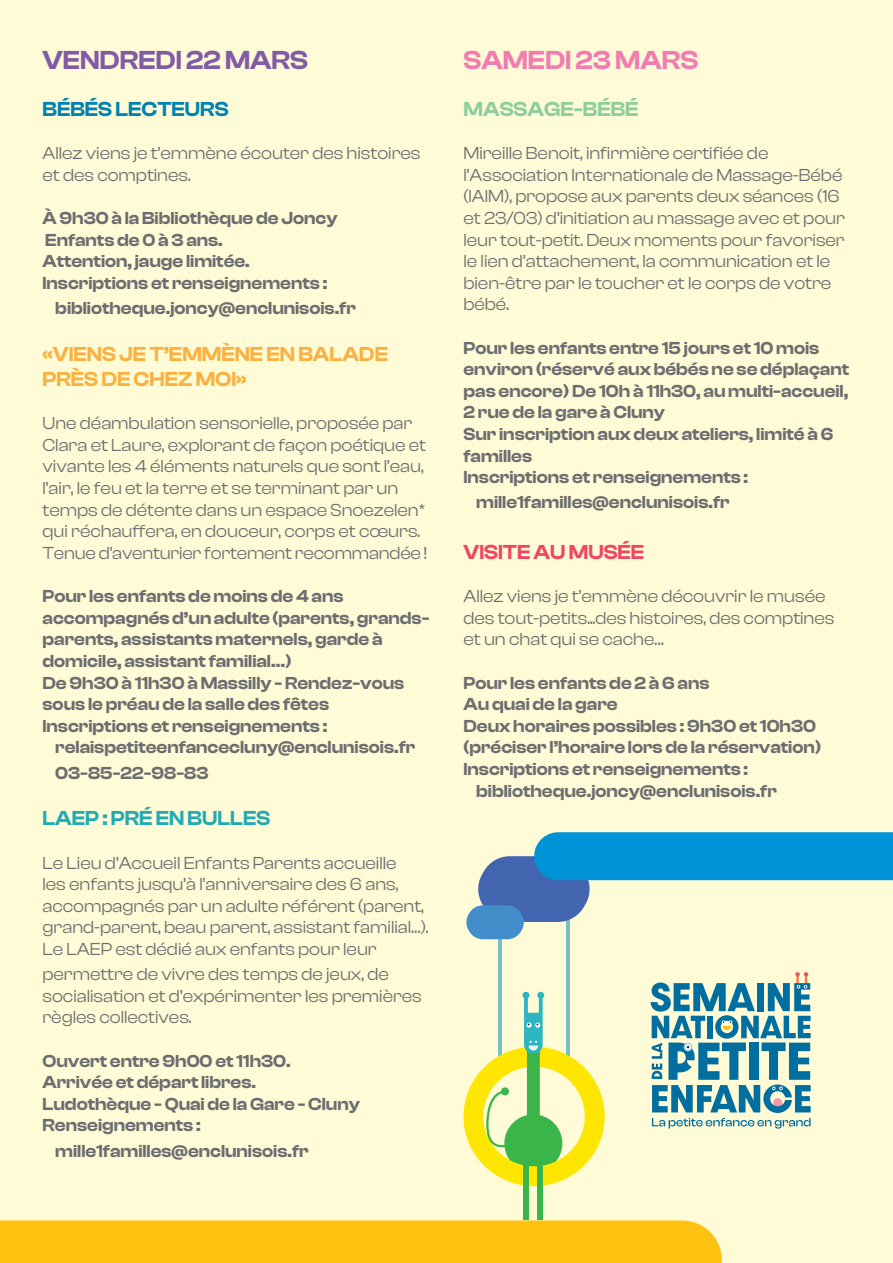
<style>
.page{position:relative;width:893px;height:1263px;background:#fffbd6}
.page>*{position:absolute;margin:0;border:0;box-sizing:border-box;transform-origin:0 0}
.t1{font:600 27px "Clash Display";color:#825ba6}
.t2{font:600 27px "Clash Display";color:#f17cb0}
.t3{font:600 21px/25.2px "Clash Display";color:#fbb03f}
.t4{font:600 21px "Clash Display";color:#22abb4}
.t5{font:600 21px "Clash Display";color:#0082b3}
.t6{font:600 21px "Clash Display";color:#ef4663}
.t7{font:600 21px "Clash Display";color:#8ecd9c}
.t8{font:18px/21.6px "Clash Display";color:#6c6d70}
.t9{font:600 18px/21.6px "Clash Display";color:#6c6d70}
</style>
<div class="page">
<hr style="left:498px;top:915px;width:4px;height:146px;background:#77bec5">
<hr style="left:566px;top:915px;width:3px;height:146px;background:#77bec5">
<svg style="left:466px;top:856px;width:125px;height:83px"></svg>
<div style="left:523px;top:1160px;width:6px;height:60px;background:#3ab54a"></div>
<div style="left:537px;top:1160px;width:6px;height:60px;background:#3ab54a"></div>
<svg style="left:463px;top:992px;width:142px;height:194px"></svg>
<div style="left:558px;top:832px;width:335px;height:48px;background:#0093d8"></div>
<div style="left:0;top:1220px;width:682px;height:43px;background:#fec210"></div>
<svg style="left:651px;top:972px;width:160px;height:156px"></svg>
<p class="t1" style="left:43px;top:45px;width:267px">VENDREDI 22 MARS</p>
<p class="t5" style="left:43px;top:97px;width:188px">BÉBÉS LECTEURS</p>
<p class="t8" style="left:43px;top:142px;width:379px">Allez viens je t’emmène écouter des histoires et des comptines.</p>
<p class="t9" style="left:43px;top:207px;width:297px">À 9h30 à la Bibliothèque de Joncy</p>
<p class="t9" style="left:45px;top:229px;width:179px">Enfants de 0 à 3 ans.</p>
<p class="t9" style="left:43px;top:250px;width:209px">Attention, jauge limitée.</p>
<p class="t9" style="left:43px;top:272px;width:286px">Inscriptions et renseignements :</p>
<p class="t9" style="left:55px;top:297px;width:302px">bibliotheque.joncy@enclunisois.fr</p>
<p class="t3" style="left:43px;top:341px;width:347px">«VIENS JE T’EMMÈNE EN BALADE<br>PRÈS DE CHEZ MOI»</p>
<p class="t8" style="left:43px;top:412px;width:386px">Une déambulation sensorielle, proposée par Clara et Laure, explorant de façon poétique et vivante les 4 éléments naturels que sont l’eau, l’air, le feu et la terre et se terminant par un temps de détente dans un espace Snoezelen* qui réchauffera, en douceur, corps et cœurs.<br>Tenue d’aventurier fortement recommandée !</p>
<p class="t9" style="left:43px;top:585px;width:388px">Pour les enfants de moins de 4 ans accompagnés d’un adulte (parents, grands&shy;parents, assistants maternels, garde à domicile, assistant familial…)</p>
<p class="t9" style="left:43px;top:672px;width:363px">De 9h30 à 11h30 à Massilly - Rendez-vous sous le préau de la salle des fêtes</p>
<p class="t9" style="left:43px;top:715px;width:286px">Inscriptions et renseignements :</p>
<p class="t9" style="left:55px;top:736px;width:361px">relaispetiteenfancecluny@enclunisois.fr</p>
<p class="t9" style="left:55px;top:762px;width:155px">03-85-22-98-83</p>
<p class="t4" style="left:43px;top:807px;width:229px">LAEP : PRÉ EN BULLES</p>
<p class="t8" style="left:43px;top:851px;width:388px">Le Lieu d’Accueil Enfants Parents accueille<br>les enfants jusqu’à l’anniversaire des 6 ans, accompagnés par un adulte référent (parent, grand-parent, beau parent, assistant familial…).<br>Le LAEP est dédié aux enfants pour leur</p>
<p class="t8" style="left:43px;top:963px;width:381px">permettre de vivre des temps de jeux, de socialisation et d’expérimenter les premières règles collectives.</p>
<p class="t9" style="left:43px;top:1050px;width:250px">Ouvert entre 9h00 et 11h30.</p>
<p class="t9" style="left:43px;top:1071px;width:215px">Arrivée et départ libres.</p>
<p class="t9" style="left:43px;top:1093px;width:319px">Ludothèque - Quai de la Gare - Cluny</p>
<p class="t9" style="left:43px;top:1114px;width:160px">Renseignements :</p>
<p class="t9" style="left:55px;top:1140px;width:255px">mille1familles@enclunisois.fr</p>
<p class="t2" style="left:463px;top:45px;width:236px">SAMEDI 23 MARS</p>
<p class="t7" style="left:463px;top:97px;width:177px">MASSAGE-BÉBÉ</p>
<p class="t8" style="left:463px;top:142px;width:383px">Mireille Benoit, infirmière certifiée de l’Association Internationale de Massage-Bébé (IAIM), propose aux parents deux séances (16 et 23/03) d’initiation au massage avec et pour leur tout-petit. Deux moments pour favoriser le lien d’attachement, la communication et le bien-être par le toucher et le corps de votre bébé.</p>
<p class="t9" style="left:463px;top:337px;width:387px">Pour les enfants entre 15 jours et 10 mois environ (réservé aux bébés ne se déplaçant pas encore) De 10h à 11h30, au multi-accueil, 2 rue de la gare à Cluny</p>
<p class="t9" style="left:463px;top:423px;width:371px">Sur inscription aux deux ateliers, limité à 6 familles</p>
<p class="t9" style="left:463px;top:466px;width:286px">Inscriptions et renseignements :</p>
<p class="t9" style="left:476px;top:492px;width:255px">mille1familles@enclunisois.fr</p>
<p class="t6" style="left:463px;top:540px;width:182px">VISITE AU MUSÉE</p>
<p class="t8" style="left:463px;top:585px;width:372px">Allez viens je t’emmène découvrir le musée des tout-petits...des histoires, des comptines et un chat qui se cache…</p>
<p class="t9" style="left:463px;top:672px;width:248px">Pour les enfants de 2 à 6 ans</p>
<p class="t9" style="left:463px;top:693px;width:156px">Au quai de la gare</p>
<p class="t9" style="left:463px;top:715px;width:354px">Deux horaires possibles : 9h30 et 10h30</p>
<p class="t9" style="left:463px;top:736px;width:359px">(préciser l’horaire lors de la réservation)</p>
<p class="t9" style="left:463px;top:758px;width:286px">Inscriptions et renseignements :</p>
<p class="t9" style="left:476px;top:780px;width:302px">bibliotheque.joncy@enclunisois.fr</p>
</div>
